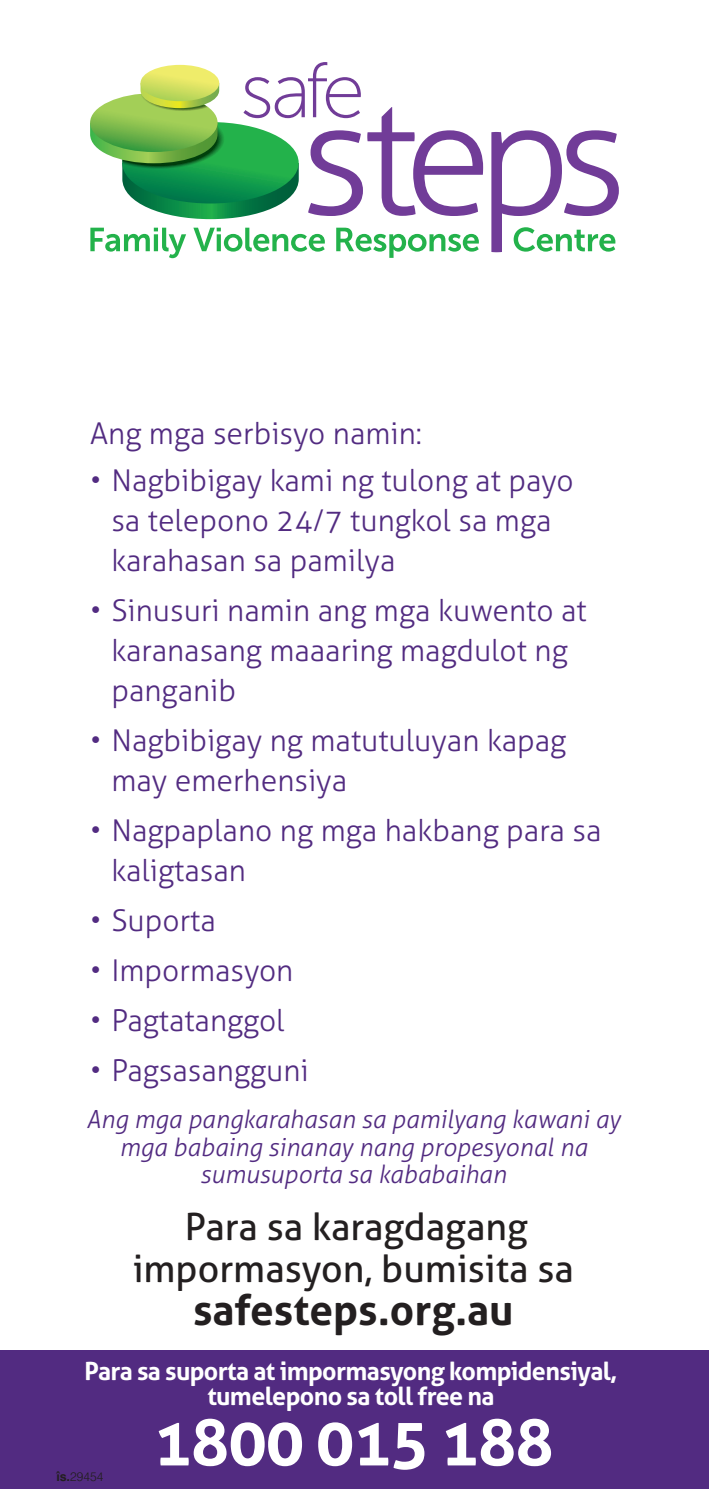
<style>
.page{position:relative;width:709px;height:1489px;background:#fff}
.page>*{position:absolute;margin:0;border:0;box-sizing:border-box;transform-origin:0 0}
.t1{font:700 65px "Aller";letter-spacing:-.025em;color:#fff}
.t2{font:700 42.25px "Aller";color:#231f20}
.t3{font:37.5px/42.5px "Aller";color:#231f20;text-align:center}
.t4{font:300 30px/40px "Aller";color:#522b81}
.t5{font:italic 300 25px/27.5px "Aller";color:#522b81;text-align:center}
.t6{font:700 25px/25px "Aller";letter-spacing:-.025em;color:#fff;text-align:center}
.t7{font:300 12.5px "Swiss 721 BT";color:#231f20}
.s1{font-weight:700}
</style>
<div class="page">
<div style="left:0;top:1350px;width:709px;height:138px;background:#522b81"></div>
<svg style="left:90px;top:62px;width:393px;height:157px"></svg>
<svg style="left:90px;top:228px;width:96px;height:30px"></svg>
<svg style="left:193px;top:228px;width:132px;height:24px"></svg>
<svg style="left:336px;top:228px;width:143px;height:30px"></svg>
<svg style="left:491px;top:130px;width:128px;height:122px"></svg>
<p class="t4" style="left:90px;top:413px;width:333px">Ang mga serbisyo namin:</p>
<p class="t4" style="left:111px;top:460px;width:464px;text-indent:-21px">• Nagbibigay kami ng tulong at payo sa telepono 24/7 tungkol sa mga karahasan sa pamilya</p>
<p class="t4" style="left:111px;top:590px;width:477px;text-indent:-21px">• Sinusuri namin ang mga kuwento at karanasang maaaring magdulot ng panganib</p>
<p class="t4" style="left:111px;top:720px;width:456px;text-indent:-21px">• Nagbibigay ng matutuluyan kapag may emerhensiya</p>
<p class="t4" style="left:111px;top:810px;width:491px;text-indent:-21px">• Nagpaplano ng mga hakbang para sa kaligtasan</p>
<p class="t4" style="left:90px;top:900px;width:127px">• Suporta</p>
<p class="t4" style="left:90px;top:950px;width:205px">• Impormasyon</p>
<p class="t4" style="left:90px;top:1000px;width:196px">• Pagtatanggol</p>
<p class="t4" style="left:90px;top:1050px;width:220px">• Pagsasangguni</p>
<p class="t5" style="left:86px;top:1105px;width:535px">Ang mga pangkarahasan sa pamilyang kawani ay mga babaing sinanay nang propesyonal na sumusuporta sa kababaihan</p>
<p class="t3" style="left:133px;top:1205px;width:442px">Para sa karagdagang impormasyon, bumisita sa</p>
<h2 class="t2" style="left:193px;top:1283px;width:322px">safesteps.org.au</h2>
<p class="t6" style="left:84px;top:1358px;width:534px">Para sa suporta at impormasyong kompidensiyal, tumelepono sa toll free na</p>
<h1 class="t1" style="left:153px;top:1401px;width:402px">1800 015 188</h1>
<p class="t7" style="left:56px;top:1468px;width:49px"><span class="s1">îs.</span>29454</p>
</div>
